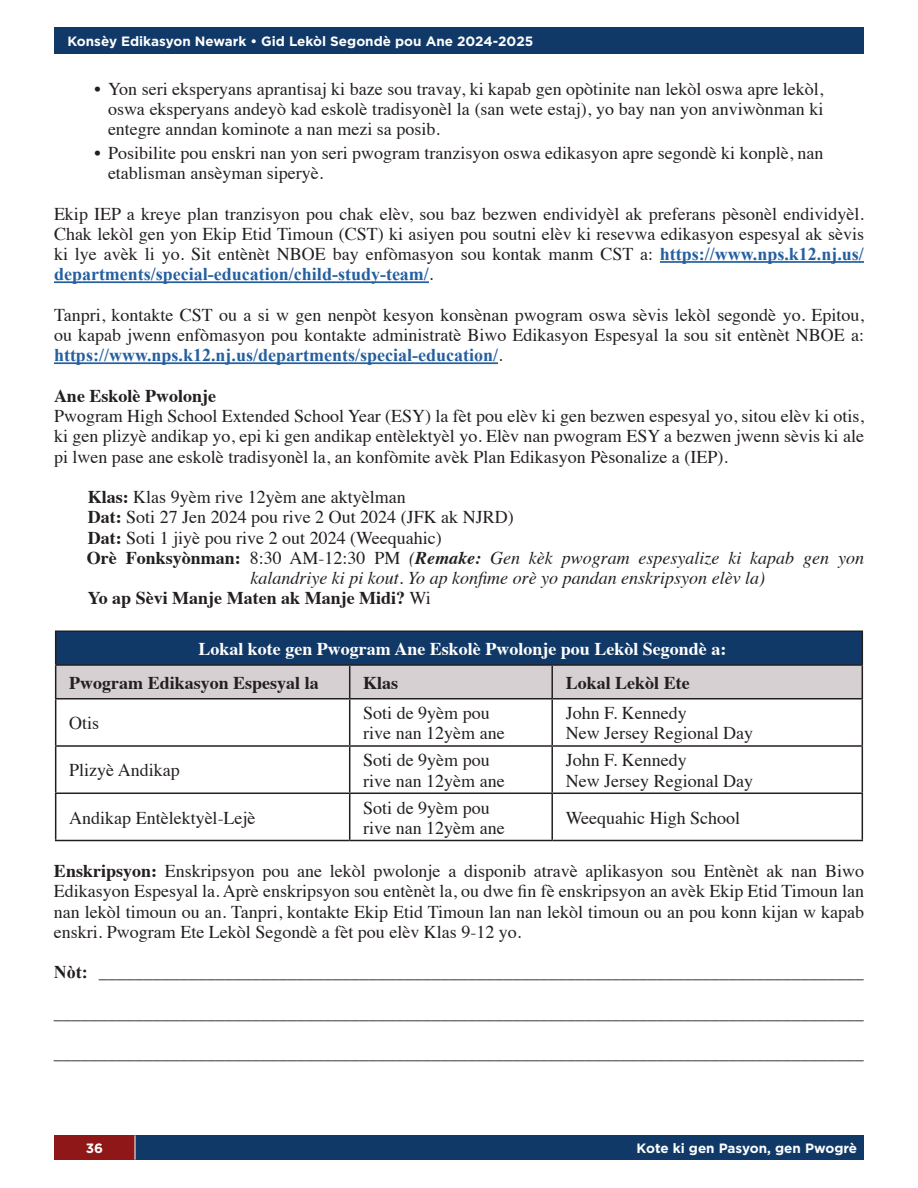
<style>
.page{position:relative;width:918px;height:1188px;background:#fff}
.page>*{position:absolute;margin:0;border:0;box-sizing:border-box;transform-origin:0 0}
.t1{font:18px/20.2px "Times";color:#241f1f}
.t2{font:italic 18px "Times";color:#241f1f}
.t3{font:700 18px "Times New Roman";color:#255fa0}
.t4{font:700 18px "Times";color:#241f1f}
.t5{font:700 18px "Times";color:#fff}
.t6{font:700 13.5px "Gotham";color:#fff}
.s1{font-family:"Times New Roman";font-weight:700;color:#255fa0}
.s2{font-family:"Times";font-weight:400;color:#241f1f}
.s3{font-weight:700}
.s4{font-weight:700;font-style:normal}
.s5{font-style:normal}
.s6{font-weight:400}
.s7{font-family:"Times New Roman";font-weight:700}
</style>
<div class="page">
<div style="left:54px;top:27px;width:810px;height:27px;background:#113968"></div>
<div style="left:54px;top:1135px;width:81px;height:25px;background:#8f1718"></div>
<div style="left:135px;top:1135px;width:729px;height:25px;background:#113968"></div>
<svg style="left:135px;top:1135px;width:1px;height:25px"></svg>
<hr style="left:660px;top:261px;width:204px;height:2px;background:#255fa0">
<hr style="left:54px;top:281px;width:375px;height:2px;background:#255fa0">
<hr style="left:54px;top:362px;width:444px;height:2px;background:#255fa0">
<div style="left:56px;top:631px;width:806px;height:34px;background:#113968"></div>
<div style="left:56px;top:666px;width:806px;height:32px;background:#d6d0d2"></div>
<svg style="left:56px;top:700px;width:806px;height:140px"></svg>
<hr style="left:55px;top:631px;width:295px;height:1px;background:#241f1f">
<hr style="left:55px;top:632px;width:1px;height:32px;background:#241f1f">
<hr style="left:350px;top:631px;width:202px;height:1px;background:#241f1f">
<hr style="left:552px;top:631px;width:311px;height:1px;background:#241f1f">
<hr style="left:862px;top:632px;width:1px;height:32px;background:#241f1f">
<hr style="left:55px;top:664px;width:295px;height:2px;background:#241f1f">
<hr style="left:55px;top:666px;width:1px;height:32px;background:#241f1f">
<hr style="left:350px;top:664px;width:202px;height:2px;background:#241f1f">
<hr style="left:349px;top:666px;width:1px;height:32px;background:#241f1f">
<hr style="left:552px;top:664px;width:311px;height:2px;background:#241f1f">
<hr style="left:551px;top:666px;width:2px;height:32px;background:#241f1f">
<hr style="left:862px;top:666px;width:1px;height:32px;background:#241f1f">
<hr style="left:55px;top:698px;width:295px;height:2px;background:#241f1f">
<hr style="left:55px;top:700px;width:1px;height:45px;background:#241f1f">
<hr style="left:350px;top:698px;width:202px;height:2px;background:#241f1f">
<hr style="left:349px;top:700px;width:1px;height:45px;background:#241f1f">
<hr style="left:552px;top:698px;width:311px;height:2px;background:#241f1f">
<hr style="left:551px;top:700px;width:2px;height:45px;background:#241f1f">
<hr style="left:862px;top:700px;width:1px;height:45px;background:#241f1f">
<hr style="left:55px;top:745px;width:295px;height:2px;background:#241f1f">
<hr style="left:55px;top:747px;width:1px;height:46px;background:#241f1f">
<hr style="left:350px;top:745px;width:202px;height:2px;background:#241f1f">
<hr style="left:349px;top:747px;width:1px;height:46px;background:#241f1f">
<hr style="left:552px;top:745px;width:311px;height:2px;background:#241f1f">
<hr style="left:551px;top:747px;width:2px;height:46px;background:#241f1f">
<hr style="left:862px;top:747px;width:1px;height:46px;background:#241f1f">
<hr style="left:55px;top:793px;width:295px;height:1px;background:#241f1f">
<hr style="left:55px;top:794px;width:1px;height:46px;background:#241f1f">
<hr style="left:350px;top:793px;width:202px;height:1px;background:#241f1f">
<hr style="left:349px;top:794px;width:1px;height:46px;background:#241f1f">
<hr style="left:552px;top:793px;width:311px;height:1px;background:#241f1f">
<hr style="left:551px;top:794px;width:2px;height:46px;background:#241f1f">
<hr style="left:862px;top:794px;width:1px;height:46px;background:#241f1f">
<hr style="left:55px;top:840px;width:295px;height:1px;background:#241f1f">
<hr style="left:350px;top:840px;width:202px;height:1px;background:#241f1f">
<hr style="left:552px;top:840px;width:311px;height:1px;background:#241f1f">
<p class="t6" style="left:68px;top:32px;width:467px">Konsèy Edikasyon Newark • Gid Lekòl Segondè pou Ane 2024-2025</p>
<p class="t1" style="left:108px;top:77px;width:717px;text-align:justify;text-indent:-14px">• Yon seri eksperyans aprantisaj ki baze sou travay, ki kapab gen opòtinite nan lekòl oswa apre lekòl, oswa eksperyans andeyò kad eskolè tradisyonèl la (san wete estaj), yo bay nan yon anviwònman ki entegre anndan kominote a nan mezi sa posib.</p>
<p class="t1" style="left:108px;top:141px;width:717px;text-indent:-14px">• Posibilite pou enskri nan yon seri pwogram tranzisyon oswa edikasyon apre segondè ki konplè, nan etablisman ansèyman siperyè.</p>
<p class="t1" style="left:54px;top:202px;width:812px;text-align:justify">Ekip IEP a kreye plan tranzisyon pou chak elèv, sou baz bezwen endividyèl ak preferans pèsonèl endividyèl.<br>Chak lekòl gen yon Ekip Etid Timoun (CST) ki asiyen pou soutni elèv ki resevwa edikasyon espesyal ak sèvis ki lye avèk li yo. Sit entènèt NBOE bay enfòmasyon sou kontak manm CST a: <span class="s1">https://www.nps.k12.nj.us/</span></p>
<p class="t3" style="left:54px;top:262px;width:381px">departments/special-education/child-study-team/<span class="s2">.</span></p>
<p class="t1" style="left:54px;top:303px;width:812px">Tanpri, kontakte CST ou a si w gen nenpòt kesyon konsènan pwogram oswa sèvis lekòl segondè yo. Epitou, ou kapab jwenn enfòmasyon pou kontakte administratè Biwo Edikasyon Espesyal la sou sit entènèt NBOE a:</p>
<p class="t3" style="left:54px;top:343px;width:450px">https://www.nps.k12.nj.us/departments/special-education/<span class="s2">.</span></p>
<p class="t4" style="left:54px;top:378px;width:163px">Ane Eskolè Pwolonje</p>
<p class="t1" style="left:54px;top:404px;width:812px;text-align:justify">Pwogram High School Extended School Year (ESY) la fèt pou elèv ki gen bezwen espesyal yo, sitou elèv ki otis, ki gen plizyè andikap yo, epi ki gen andikap entèlektyèl yo. Elèv nan pwogram ESY a bezwen jwenn sèvis ki ale pi lwen pase ane eskolè tradisyonèl la, an konfòmite avèk Plan Edikasyon Pèsonalize a (IEP).</p>
<p class="t1" style="left:88px;top:485px;width:319px"><span class="s3">Klas:</span> Klas 9yèm rive 12yèm ane aktyèlman</p>
<p class="t1" style="left:88px;top:506px;width:427px"><span class="s3">Dat:</span> Soti 27 Jen 2024 pou rive 2 Out 2024 (JFK ak NJRD)</p>
<p class="t1" style="left:88px;top:526px;width:355px"><span class="s3">Dat:</span> Soti 1 jiyè pou rive 2 out 2024 (Weequahic)</p>
<p class="t2" style="left:87px;top:542px;width:779px"><span class="s4">Orè Fonksyònman:</span> <span class="s5">8:30 AM-12:30 PM</span> (<span class="s3">Remake:</span> Gen kèk pwogram espesyalize ki kapab gen yon</p>
<p class="t2" style="left:250px;top:562px;width:516px">kalandriye ki pi kout. Yo ap konfime orè yo pandan enskripsyon elèv la)</p>
<p class="t4" style="left:88px;top:581px;width:344px">Yo ap Sèvi Manje Maten ak Manje Midi? <span class="s6">Wi</span></p>
<p class="t5" style="left:198px;top:632px;width:530px">Lokal kote gen Pwogram Ane Eskolè Pwolonje pou Lekòl Segondè a:</p>
<p class="t4" style="left:69px;top:665px;width:251px">Pwogram Edikasyon Espesyal la</p>
<p class="t4" style="left:363px;top:665px;width:37px">Klas</p>
<p class="t4" style="left:566px;top:665px;width:126px">Lokal Lekòl Ete</p>
<p class="t1" style="left:69px;top:711px;width:32px">Otis</p>
<p class="t1" style="left:363px;top:701px;width:143px">Soti de 9yèm pou rive nan 12yèm ane</p>
<p class="t1" style="left:566px;top:701px;width:189px">John F. Kennedy<br>New Jersey Regional Day</p>
<p class="t1" style="left:69px;top:759px;width:112px">Plizyè Andikap</p>
<p class="t1" style="left:363px;top:749px;width:143px">Soti de 9yèm pou rive nan 12yèm ane</p>
<p class="t1" style="left:566px;top:749px;width:189px">John F. Kennedy<br>New Jersey Regional Day</p>
<p class="t1" style="left:69px;top:806px;width:188px">Andikap Entèlektyèl-Lejè</p>
<p class="t1" style="left:363px;top:796px;width:143px">Soti de 9yèm pou rive nan 12yèm ane</p>
<p class="t1" style="left:566px;top:806px;width:176px">Weequahic High School</p>
<p class="t1" style="left:54px;top:859px;width:812px;text-align:justify"><span class="s3">Enskripsyon:</span> Enskripsyon pou ane lekòl pwolonje a disponib atravè aplikasyon sou Entènèt ak nan Biwo Edikasyon Espesyal la. Aprè enskripsyon sou entènèt la, ou dwe fin fè enskripsyon an avèk Ekip Etid Timoun lan nan lekòl timoun ou an. Tanpri, kontakte Ekip Etid Timoun lan nan lekòl timoun ou an pou konn kijan w kapab enskri. Pwogram Ete Lekòl Segondè a fèt pou elèv Klas 9-12 yo.</p>
<p class="t1" style="left:54px;top:961px;width:811px"><span class="s7">Nòt:</span> _____________________________________________________________________________________</p>
<p class="t1" style="left:54px;top:1001px;width:811px">__________________________________________________________________________________________</p>
<p class="t1" style="left:54px;top:1042px;width:811px">__________________________________________________________________________________________</p>
<p class="t6" style="left:86px;top:1139px;width:19px">36</p>
<p class="t6" style="left:637px;top:1139px;width:222px">Kote ki gen Pasyon, gen Pwogrè</p>
</div>
